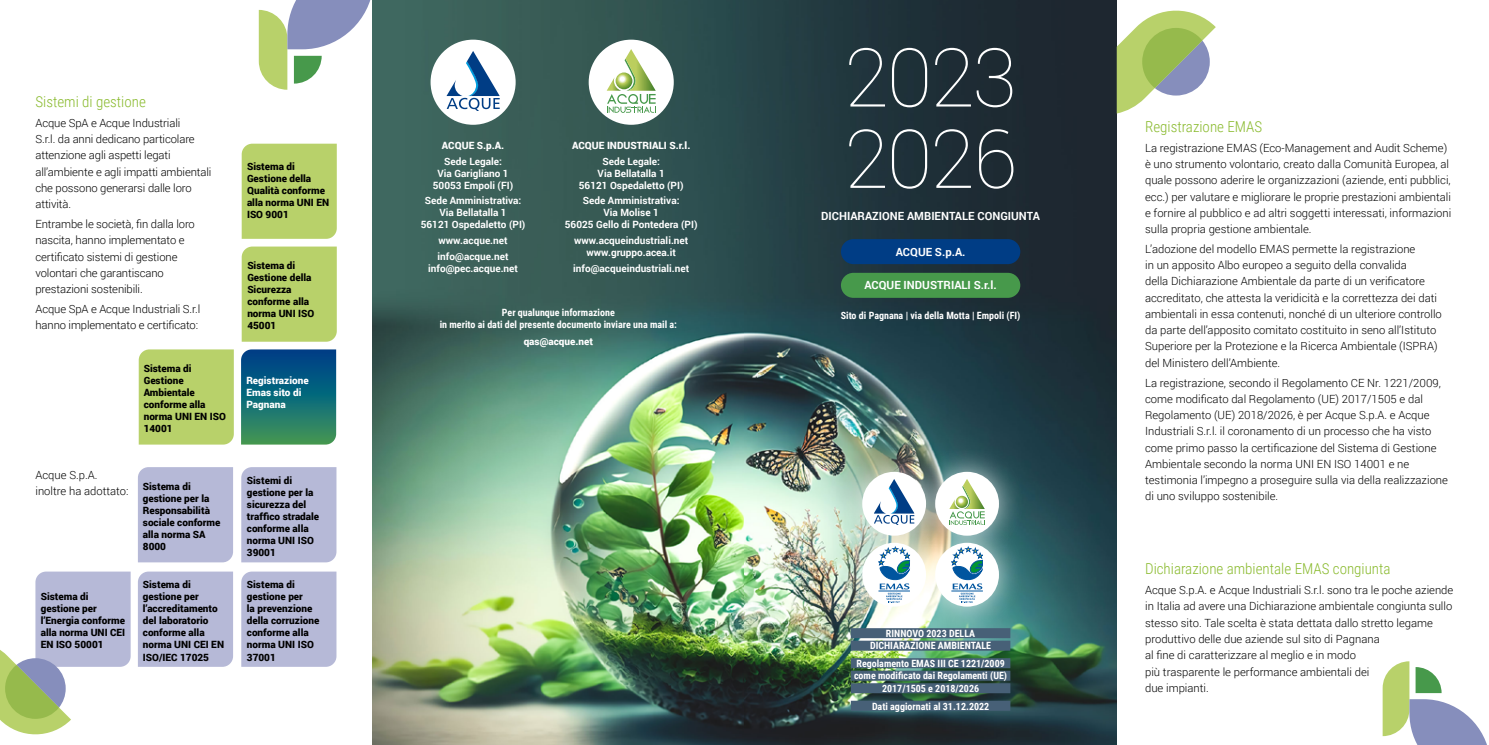
<style>
.page{position:relative;width:1489px;height:745px;background:#fff}
.page>*{position:absolute;margin:0;border:0;box-sizing:border-box;transform-origin:0 0}
._65_Bold_Left{font:100 81.25px "Roboto";letter-spacing:-.03em;color:#fff}
.titolo_LIV_2{font:300 15px "Roboto Condensed";color:#89ba2d}
.bodycopy_9{font:300 11.25px/16.2px "Roboto";color:#000}
.TAB_TITOLO{font:700 11.25px "Roboto";color:#fff}
.ISO{font:900 10px/12px "Roboto";color:#000}
.indirizzo{font:700 10px/12px "Roboto";color:#fff;text-align:center}
.rinnovo_DX{font:700 10px "Roboto Condensed";color:#fff}
.bodycopy{font:700 10px/12.5px "Roboto Condensed";color:#fff;text-align:center}
.TAB_TITOLO-2{font:700 10px "Roboto Condensed";color:#fff}
.indirizzo_bold{font:700 10px "Roboto";color:#fff}
.ISO-2{font:900 10px/12px "Roboto";color:#fff}
.indirizzo-2{font:900 10px "Roboto";color:#fff}
.bodycopy-2{font:900 10px "Roboto";color:#fff}
.indirizzo_bold-2{font:900 10px "Roboto";color:#fff}
</style>
<div class="page">
<img style="left:372px;top:0;width:744px;height:744px">
<div style="left:241px;top:467px;width:95px;height:95px;background:#b6b9d7"></div>
<div style="left:241px;top:571px;width:95px;height:95px;background:#b6b9d7"></div>
<div style="left:138px;top:467px;width:95px;height:95px;background:#b6b9d7"></div>
<div style="left:138px;top:571px;width:95px;height:95px;background:#b6b9d7"></div>
<div style="left:242px;top:246px;width:95px;height:95px;background:#b8d16a"></div>
<div style="left:139px;top:349px;width:95px;height:95px;background:#b8d16a"></div>
<svg style="left:241px;top:349px;width:95px;height:95px;background:#166b76"></svg>
<div style="left:242px;top:144px;width:95px;height:95px;background:#b8d16a"></div>
<svg style="left:1116px;top:5px;width:99px;height:108px"></svg>
<svg style="left:1382px;top:661px;width:105px;height:83px"></svg>
<svg style="left:259px;top:0;width:112px;height:90px"></svg>
<svg style="left:0;top:571px;width:131px;height:164px"></svg>
<div style="left:840px;top:272px;width:180px;height:25px;background:#47994b;border-radius:12px"></div>
<div style="left:840px;top:239px;width:180px;height:25px;background:#003d85;border-radius:12px"></div>
<div style="left:850px;top:627px;width:160px;height:10px;background:#476077"></div>
<div style="left:850px;top:640px;width:160px;height:10px;background:#476077"></div>
<div style="left:850px;top:657px;width:160px;height:10px;background:#476077"></div>
<div style="left:850px;top:670px;width:160px;height:10px;background:#476077"></div>
<div style="left:850px;top:682px;width:160px;height:10px;background:#476077"></div>
<div style="left:850px;top:700px;width:160px;height:10px;background:#476077"></div>
<div style="left:588px;top:40px;width:85px;height:85px;background:#fff;border-radius:50%"></div>
<svg style="left:606px;top:49px;width:49px;height:64px"></svg>
<div style="left:430px;top:40px;width:85px;height:85px;background:#fff;border-radius:50%"></div>
<svg style="left:446px;top:51px;width:53px;height:60px"></svg>
<div style="left:910px;top:517px;width:114px;height:114px;background:#fff;opacity:.75"></div>
<div style="left:935px;top:542px;width:63px;height:64px;background:#fff;border-radius:50%"></div>
<svg style="left:951px;top:560px;width:32px;height:42px"></svg>
<div style="left:910px;top:446px;width:114px;height:114px;background:#fff;opacity:.75"></div>
<div style="left:935px;top:471px;width:63px;height:64px;background:#fff;border-radius:50%"></div>
<svg style="left:951px;top:479px;width:34px;height:45px"></svg>
<div style="left:837px;top:517px;width:114px;height:114px;background:#fff;opacity:.75"></div>
<div style="left:862px;top:542px;width:64px;height:64px;background:#fff;border-radius:50%"></div>
<svg style="left:878px;top:560px;width:32px;height:42px"></svg>
<div style="left:837px;top:446px;width:114px;height:114px;background:#fff;opacity:.75"></div>
<div style="left:862px;top:471px;width:64px;height:64px;background:#fff;border-radius:50%"></div>
<svg style="left:873px;top:478px;width:41px;height:46px"></svg>
<p class="titolo_LIV_2" style="left:35px;top:91px;width:112px">Sistemi di gestione</p>
<p class="bodycopy_9" style="left:35px;top:114px;width:177px">Acque SpA e Acque Industriali<br>S.r.l. da anni dedicano particolare attenzione agli aspetti legati all’ambiente e agli impatti ambientali che possono generarsi dalle loro attività.</p>
<p class="bodycopy_9" style="left:35px;top:215px;width:161px">Entrambe le società, fin dalla loro nascita, hanno implementato e certificato sistemi di gestione volontari che garantiscano prestazioni sostenibili.</p>
<p class="bodycopy_9" style="left:35px;top:300px;width:166px">Acque SpA e Acque Industriali S.r.l hanno implementato e certificato:</p>
<p class="indirizzo-2" style="left:572px;top:138px;width:120px">ACQUE INDUSTRIALI S.r.l.</p>
<p class="indirizzo" style="left:579px;top:154px;width:106px">Sede Legale:<br>Via Bellatalla 1<br>56121 Ospedaletto (PI)</p>
<p class="indirizzo" style="left:565px;top:194px;width:134px">Sede Amministrativa:<br>Via Molise 1<br>56025 Gello di Pontedera (PI)</p>
<p class="indirizzo" style="left:574px;top:234px;width:116px">www.acqueindustriali.net www.gruppo.acea.it</p>
<p class="indirizzo" style="left:573px;top:262px;width:117px">info@acqueindustriali.net</p>
<p class="indirizzo_bold-2" style="left:442px;top:138px;width:64px">ACQUE S.p.A.</p>
<p class="indirizzo" style="left:433px;top:154px;width:82px">Sede Legale:<br>Via Garigliano 1<br>50053 Empoli (FI)</p>
<p class="indirizzo" style="left:421px;top:194px;width:106px">Sede Amministrativa:<br>Via Bellatalla 1<br>56121 Ospedaletto (PI)</p>
<p class="indirizzo" style="left:438px;top:234px;width:71px">www.acque.net</p>
<p class="indirizzo_bold" style="left:437px;top:249px;width:72px">info@acque.net</p>
<p class="ISO" style="left:247px;top:160px;width:84px">Sistema di<br>Gestione della<br>Qualità conforme alla norma UNI EN<br>ISO 9001</p>
<p class="ISO" style="left:247px;top:259px;width:49px">Sistema di</p>
<p class="indirizzo_bold" style="left:428px;top:261px;width:91px">info@pec.acque.net</p>
<p class="ISO" style="left:247px;top:271px;width:68px">Gestione della<br>Sicurezza conforme alla norma UNI ISO<br>45001</p>
<p class="bodycopy" style="left:440px;top:305px;width:239px">Per qualunque informazione<br>in merito ai dati del presente documento inviare una mail a:</p>
<p class="bodycopy-2" style="left:523px;top:334px;width:71px">qas@acque.net</p>
<p class="ISO" style="left:144px;top:362px;width:84px">Sistema di<br>Gestione<br>Ambientale conforme alla norma UNI EN ISO<br>14001</p>
<p class="ISO-2" style="left:246px;top:374px;width:64px">Registrazione<br>Emas sito di<br>Pagnana</p>
<p class="bodycopy_9" style="left:35px;top:466px;width:95px">Acque S.p.A. inoltre ha adottato:</p>
<p class="ISO" style="left:41px;top:590px;width:86px">Sistema di gestione per l’Energia conforme alla norma UNI CEI<br>EN ISO 50001</p>
<p class="ISO" style="left:143px;top:479px;width:79px">Sistema di gestione per la<br>Responsabilità sociale conforme alla norma SA<br>8000</p>
<p class="ISO" style="left:143px;top:578px;width:83px">Sistema di gestione per l’accreditamento del laboratorio conforme alla norma UNI CEI EN<br>ISO/IEC 17025</p>
<p class="ISO" style="left:247px;top:473px;width:74px">Sistemi di gestione per la sicurezza del traffico stradale conforme alla norma UNI ISO<br>39001</p>
<p class="ISO" style="left:247px;top:578px;width:74px">Sistema di gestione per<br>la prevenzione della corruzione conforme alla norma UNI ISO<br>37001</p>
<p class="_65_Bold_Left" style="left:844px;top:21px;width:174px">2023</p>
<p class="_65_Bold_Left" style="left:844px;top:102px;width:174px">2026</p>
<p class="TAB_TITOLO" style="left:821px;top:208px;width:220px">DICHIARAZIONE AMBIENTALE CONGIUNTA</p>
<p class="TAB_TITOLO" style="left:895px;top:244px;width:71px">ACQUE S.p.A.</p>
<p class="TAB_TITOLO" style="left:864px;top:277px;width:134px">ACQUE INDUSTRIALI S.r.l.</p>
<p class="TAB_TITOLO-2" style="left:840px;top:308px;width:181px">Sito di Pagnana | via della Motta | Empoli (FI)</p>
<p class="rinnovo_DX" style="left:886px;top:626px;width:91px">RINNOVO 2023 DELLA</p>
<p class="rinnovo_DX" style="left:870px;top:638px;width:123px">DICHIARAZIONE AMBIENTALE</p>
<p class="rinnovo_DX" style="left:856px;top:656px;width:150px">Regolamento EMAS III CE 1221/2009</p>
<p class="rinnovo_DX" style="left:854px;top:668px;width:155px">come modificato dai Regolamenti (UE)</p>
<p class="rinnovo_DX" style="left:882px;top:681px;width:98px">2017/1505 e 2018/2026</p>
<p class="rinnovo_DX" style="left:872px;top:698px;width:119px">Dati aggiornati al 31.12.2022</p>
<p class="titolo_LIV_2" style="left:1144px;top:116px;width:119px">Registrazione EMAS</p>
<p class="bodycopy_9" style="left:1144px;top:139px;width:308px">La registrazione EMAS (Eco-Management and Audit Scheme) è uno strumento volontario, creato dalla Comunità Europea, al quale possono aderire le organizzazioni (aziende, enti pubblici, ecc.) per valutare e migliorare le proprie prestazioni ambientali e fornire al pubblico e ad altri soggetti interessati, informazioni sulla propria gestione ambientale.</p>
<p class="bodycopy_9" style="left:1144px;top:240px;width:298px">L’adozione del modello EMAS permette la registrazione<br>in un apposito Albo europeo a seguito della convalida<br>della Dichiarazione Ambientale da parte di un verificatore accreditato, che attesta la veridicità e la correttezza dei dati ambientali in essa contenuti, nonché di un ulteriore controllo da parte dell’apposito comitato costituito in seno all’Istituto Superiore per la Protezione e la Ricerca Ambientale (ISPRA) del Ministero dell’Ambiente.</p>
<p class="bodycopy_9" style="left:1144px;top:374px;width:304px">La registrazione, secondo il Regolamento CE Nr. 1221/2009, come modificato dal Regolamento (UE) 2017/1505 e dal Regolamento (UE) 2018/2026, è per Acque S.p.A. e Acque Industriali S.r.l. il coronamento di un processo che ha visto come primo passo la certificazione del Sistema di Gestione Ambientale secondo la norma UNI EN ISO 14001 e ne testimonia l’impegno a proseguire sulla via della realizzazione di uno sviluppo sostenibile.</p>
<p class="titolo_LIV_2" style="left:1144px;top:558px;width:247px">Dichiarazione ambientale EMAS congiunta</p>
<p class="bodycopy_9" style="left:1144px;top:581px;width:310px">Acque S.p.A. e Acque Industriali S.r.l. sono tra le poche aziende in Italia ad avere una Dichiarazione ambientale congiunta sullo stesso sito. Tale scelta è stata dettata dallo stretto legame produttivo delle due aziende sul sito di Pagnana<br>al fine di caratterizzare al meglio e in modo<br>più trasparente le performance ambientali dei<br>due impianti.</p>
</div>
